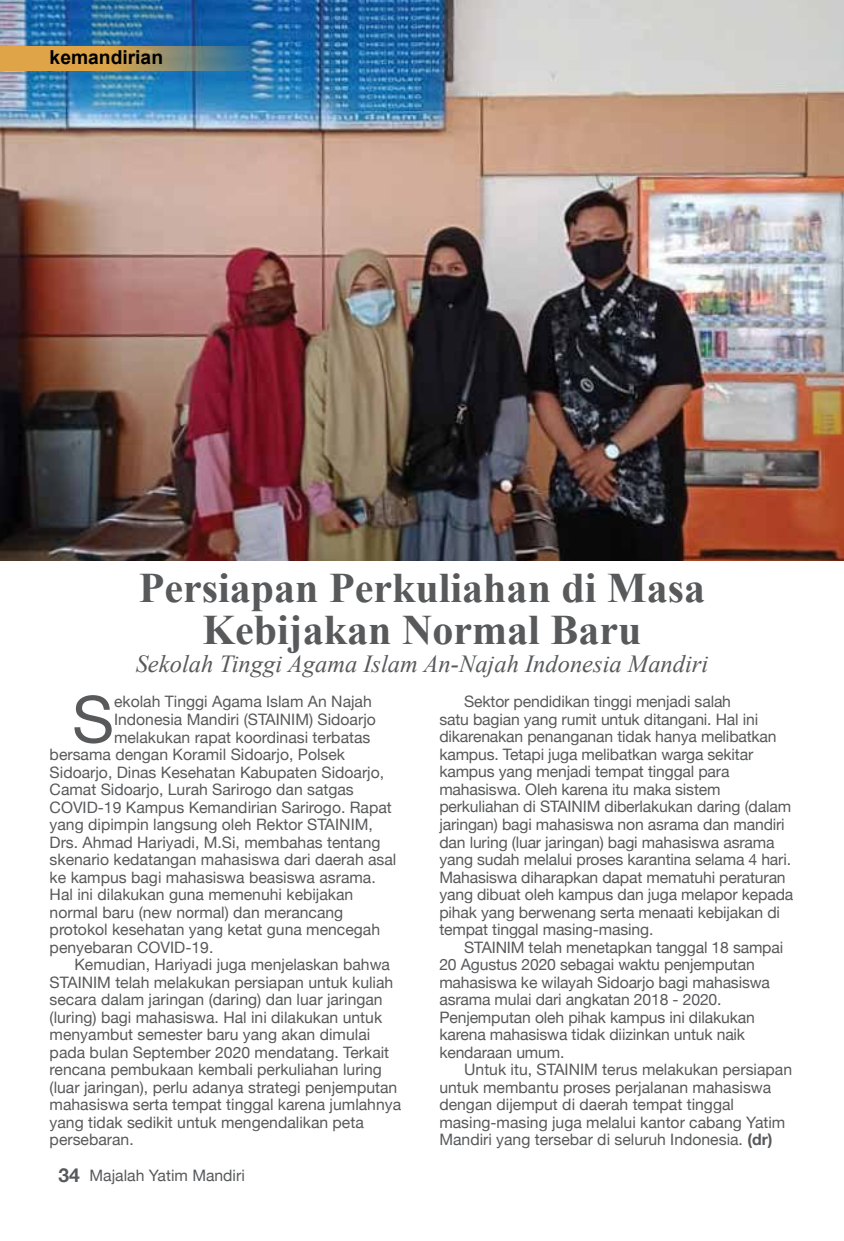
<style>
.page{position:relative;width:844px;height:1241px;background:#fff}
.page>*{position:absolute;margin:0;border:0;box-sizing:border-box;transform-origin:0 0}
.t1{font:64.75px "Helvetica Neue";color:#58595b}
.t2{font:700 42px/42px "Times New Roman";color:#58595b;text-align:center}
.t3{font:italic 24.5px "Times New Roman";color:#58595b}
.t4{font:700 19.25px "Arial";color:#000}
.t5{font:15.75px/17.5px "Helvetica Neue";color:#58595b}
.s1{font-weight:700;font-size:19.25px}
.s2{font-weight:700}
</style>
<div class="page">
<img style="left:0;top:0;width:843px;height:561px">
<svg style="left:0;top:46px;width:265px;height:25px;background:#a49466"></svg>
<p class="t4" style="left:50px;top:43px;width:115px">kemandirian</p>
<h2 class="t2" style="left:139px;top:565px;width:567px">Persiapan Perkuliahan di Masa<br>Kebijakan Normal Baru</h2>
<h3 class="t3" style="left:136px;top:647px;width:574px">Sekolah Tinggi Agama Islam An-Najah Indonesia Mandiri</h3>
<h1 class="t1" style="left:72px;top:680px;width:43px">S</h1>
<p class="t5" style="left:114px;top:692px;width:259px">ekolah Tinggi Agama Islam An Najah</p>
<p class="t5" style="left:114px;top:710px;width:263px">Indonesia Mandiri (STAINIM) Sidoarjo</p>
<p class="t5" style="left:114px;top:727px;width:258px">melakukan rapat koordinasi terbatas</p>
<p class="t5" style="left:50px;top:745px;width:297px">bersama dengan Koramil Sidoarjo, Polsek</p>
<p class="t5" style="left:50px;top:762px;width:336px">Sidoarjo, Dinas Kesehatan Kabupaten Sidoarjo,</p>
<p class="t5" style="left:50px;top:780px;width:305px">Camat Sidoarjo, Lurah Sarirogo dan satgas</p>
<p class="t5" style="left:50px;top:797px;width:343px">COVID-19 Kampus Kemandirian Sarirogo. Rapat</p>
<p class="t5" style="left:50px;top:815px;width:324px">yang dipimpin langsung oleh Rektor STAINIM,</p>
<p class="t5" style="left:50px;top:832px;width:332px">Drs. Ahmad Hariyadi, M.Si, membahas tentang</p>
<p class="t5" style="left:50px;top:850px;width:348px">skenario kedatangan mahasiswa dari daerah asal</p>
<p class="t5" style="left:50px;top:867px;width:327px">ke kampus bagi mahasiswa beasiswa asrama.</p>
<p class="t5" style="left:50px;top:885px;width:305px">Hal ini dilakukan guna memenuhi kebijakan</p>
<p class="t5" style="left:50px;top:902px;width:295px">normal baru (new normal) dan merancang</p>
<p class="t5" style="left:50px;top:920px;width:332px">protokol kesehatan yang ketat guna mencegah</p>
<p class="t5" style="left:50px;top:937px;width:165px">penyebaran COVID-19.</p>
<p class="t5" style="left:74px;top:955px;width:317px">Kemudian, Hariyadi juga menjelaskan bahwa</p>
<p class="t5" style="left:50px;top:972px;width:345px">STAINIM telah melakukan persiapan untuk kuliah</p>
<p class="t5" style="left:50px;top:990px;width:334px">secara dalam jaringan (daring) dan luar jaringan</p>
<p class="t5" style="left:50px;top:1007px;width:334px">(luring) bagi mahasiswa. Hal ini dilakukan untuk</p>
<p class="t5" style="left:50px;top:1025px;width:322px">menyambut semester baru yang akan dimulai</p>
<p class="t5" style="left:50px;top:1042px;width:341px">pada bulan September 2020 mendatang. Terkait</p>
<p class="t5" style="left:50px;top:1060px;width:334px">rencana pembukaan kembali perkuliahan luring</p>
<p class="t5" style="left:50px;top:1077px;width:349px">(luar jaringan), perlu adanya strategi penjemputan</p>
<p class="t5" style="left:50px;top:1095px;width:353px">mahasiswa serta tempat tinggal karena jumlahnya</p>
<p class="t5" style="left:50px;top:1112px;width:315px">yang tidak sedikit untuk mengendalikan peta</p>
<p class="t5" style="left:50px;top:1130px;width:86px">persebaran.</p>
<p class="t5" style="left:58px;top:1165px;width:188px"><span class="s1">34</span> Majalah Yatim Mandiri</p>
<p class="t5" style="left:439px;top:692px;width:355px;text-indent:25px">Sektor pendidikan tinggi menjadi salah<br>satu bagian yang rumit untuk ditangani. Hal ini dikarenakan penanganan tidak hanya melibatkan kampus. Tetapi juga melibatkan warga sekitar kampus yang menjadi tempat tinggal para mahasiswa. Oleh karena itu maka sistem perkuliahan di STAINIM diberlakukan daring (dalam jaringan) bagi mahasiswa non asrama dan mandiri dan luring (luar jaringan) bagi mahasiswa asrama yang sudah melalui proses karantina selama 4 hari.<br>Mahasiswa diharapkan dapat mematuhi peraturan yang dibuat oleh kampus dan juga melapor kepada pihak yang berwenang serta menaati kebijakan di tempat tinggal masing-masing.</p>
<p class="t5" style="left:439px;top:937px;width:345px;text-indent:25px">STAINIM telah menetapkan tanggal 18 sampai 20 Agustus 2020 sebagai waktu penjemputan mahasiswa ke wilayah Sidoarjo bagi mahasiswa asrama mulai dari angkatan 2018 - 2020.<br>Penjemputan oleh pihak kampus ini dilakukan karena mahasiswa tidak diizinkan untuk naik kendaraan umum.</p>
<p class="t5" style="left:439px;top:1060px;width:354px;text-indent:25px">Untuk itu, STAINIM terus melakukan persiapan untuk membantu proses perjalanan mahasiswa dengan dijemput di daerah tempat tinggal masing-masing juga melalui kantor cabang Yatim Mandiri yang tersebar di seluruh Indonesia. <span class="s2">(dr)</span></p>
</div>
